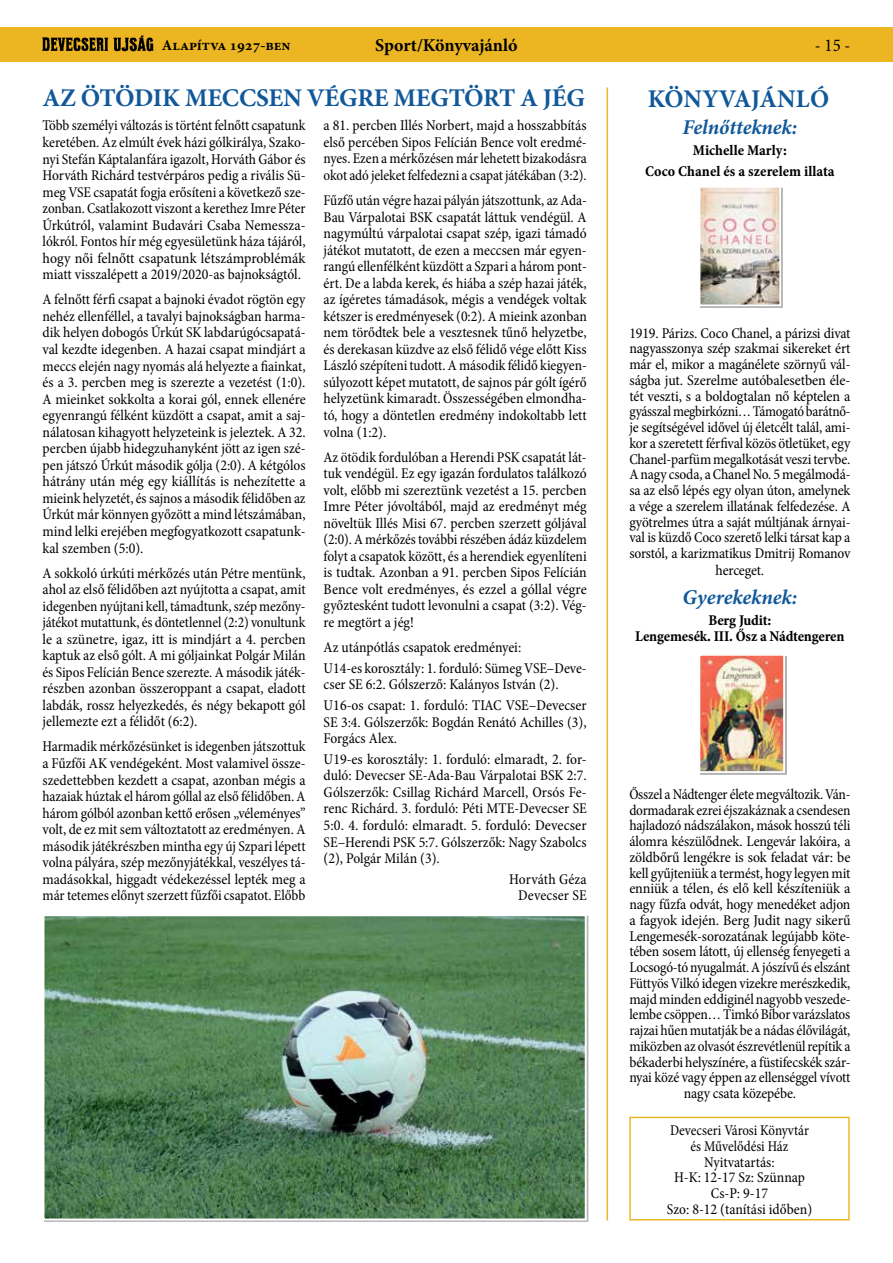
<style>
.page{position:relative;width:893px;height:1263px;background:#fff}
.page>*{position:absolute;margin:0;border:0;box-sizing:border-box;transform-origin:0 0}
.t1{font:700 25.5px "Minion Pro";letter-spacing:-.01em;color:#10589a}
.t2{font:italic 700 21px "Minion Pro";letter-spacing:-.005em;color:#10589a}
.t3{font:700 18px "Minion Pro";letter-spacing:-.005em;color:#000}
.t4{font:18px "Minion Pro Cn Capt";color:#000}
.t5{font:condensed 15px/16.5px "Minion Pro";letter-spacing:-.01em;color:#000;text-align:justify}
.t6{font:condensed 15px/15.8px "Minion Pro";letter-spacing:-.01em;color:#000;text-align:center;scale:.96 1}
.t7{font:15px/20.7px "Minion Pro Bold Cn Capt";letter-spacing:-.005em;color:#000;text-align:center}
.t8{font:condensed 15px/16.5px "Minion Pro";letter-spacing:.01em;color:#000;text-align:center}
.t9{font:700 15px "Minion Pro";letter-spacing:-.01em;color:#000}
</style>
<div class="page">
<div style="left:0;top:28px;width:893px;height:34px;background:#ecb622"></div>
<img style="left:43px;top:35px;width:111px;height:17px">
<div style="left:629px;top:1117px;width:221px;height:103px;border:1px solid #ecb622"></div>
<div style="left:700px;top:188px;width:83px;height:120px;background:#c0c0c0"></div>
<img style="left:700px;top:187px;width:82px;height:119px">
<hr style="left:607px;top:87px;width:1px;height:1133px;background:#ecb622">
<img style="left:700px;top:655px;width:86px;height:119px">
<svg style="left:44px;top:915px;width:544px;height:306px;background:#5a8560"></svg>
<p class="t3" style="left:375px;top:33px;width:144px">Sport/Könyvajánló</p>
<p class="t9" style="left:162px;top:34px;width:130px">Alapítva 1927-ben</p>
<p class="t4" style="left:815px;top:33px;width:37px">- 15 -</p>
<h1 class="t1" style="left:43px;top:80px;width:544px">AZ ÖTÖDIK MECCSEN VÉGRE MEGTÖRT A JÉG</h1>
<p class="t5" style="left:43px;top:118px;width:265px">Több személyi változás is történt felnőtt csapatunk keretében. Az elmúlt évek házi gólkirálya, Szako&shy;nyi Stefán Káptalanfára igazolt, Horváth Gábor és Horváth Richárd testvérpáros pedig a rivális Sü&shy;meg VSE csapatát fogja erősíteni a következő sze&shy;zonban. Csatlakozott viszont a kerethez Imre Péter Úrkútról, valamint Budavári Csaba Nemessza&shy;lókról. Fontos hír még egyesületünk háza tájáról, hogy női felnőtt csapatunk létszámproblémák miatt visszalépett a 2019/2020-as bajnokságtól.</p>
<p class="t5" style="left:43px;top:291px;width:265px">A felnőtt férfi csapat a bajnoki évadot rögtön egy nehéz ellenféllel, a tavalyi bajnokságban harma&shy;dik helyen dobogós Úrkút SK labdarúgócsapatá&shy;val kezdte idegenben. A hazai csapat mindjárt a meccs elején nagy nyomás alá helyezte a fiainkat, és a 3. percben meg is szerezte a vezetést (1:0).<br>A mieinket sokkolta a korai gól, ennek ellenére egyenrangú félként küzdött a csapat, amit a saj&shy;nálatosan kihagyott helyzeteink is jeleztek. A 32. percben újabb hidegzuhanyként jött az igen szé&shy;pen játszó Úrkút második gólja (2:0). A kétgólos hátrány után még egy kiállítás is nehezítette a mieink helyzetét, és sajnos a második félidőben az Úrkút már könnyen győzött a mind létszámában, mind lelki erejében megfogyatkozott csapatunk&shy;kal szemben (5:0).</p>
<p class="t5" style="left:43px;top:565px;width:265px">A sokkoló úrkúti mérkőzés után Pétre mentünk, ahol az első félidőben azt nyújtotta a csapat, amit idegenben nyújtani kell, támadtunk, szép mezőny&shy;játékot mutattunk, és döntetlennel (2:2) vonultunk le a szünetre, igaz, itt is mindjárt a 4. percben kaptuk az első gólt. A mi góljainkat Polgár Milán és Sipos Felícián Bence szerezte. A második játék&shy;részben azonban összeroppant a csapat, eladott labdák, rossz helyezkedés, és négy bekapott gól jellemezte ezt a félidőt (6:2).</p>
<p class="t5" style="left:43px;top:739px;width:265px">Harmadik mérkőzésünket is idegenben játszottuk a Fűzfői AK vendégeként. Most valamivel össze&shy;szedettebben kezdett a csapat, azonban mégis a hazaiak húztak el három góllal az első félidőben. A három gólból azonban kettő erősen „véleményes” volt, de ez mit sem változtatott az eredményen. A második játékrészben mintha egy új Szpari lépett volna pályára, szép mezőnyjátékkal, veszélyes tá&shy;madásokkal, higgadt védekezéssel lepték meg a már tetemes előnyt szerzett fűzfői csapatot. Előbb</p>
<p class="t5" style="left:324px;top:118px;width:265px">a 81. percben Illés Norbert, majd a hosszabbítás első percében Sipos Felícián Bence volt eredmé&shy;nyes. Ezen a mérkőzésen már lehetett bizakodásra okot adó jeleket felfedezni a csapat játékában (3:2).</p>
<p class="t5" style="left:324px;top:192px;width:265px">Fűzfő után végre hazai pályán játszottunk, az Ada-Bau Várpalotai BSK csapatát láttuk vendégül. A nagymúltú várpalotai csapat szép, igazi támadó játékot mutatott, de ezen a meccsen már egyen&shy;rangú ellenfélként küzdött a Szpari a három pont&shy;ért. De a labda kerek, és hiába a szép hazai játék, az ígéretes támadások, mégis a vendégek voltak kétszer is eredményesek (0:2). A mieink azonban nem törődtek bele a vesztesnek tűnő helyzetbe, és derekasan küzdve az első félidő vége előtt Kiss László szépíteni tudott. A második félidő kiegyen&shy;súlyozott képet mutatott, de sajnos pár gólt ígérő helyzetünk kimaradt. Összességében elmondha&shy;tó, hogy a döntetlen eredmény indokoltabb lett volna (1:2).</p>
<p class="t5" style="left:324px;top:449px;width:265px">Az ötödik fordulóban a Herendi PSK csapatát lát&shy;tuk vendégül. Ez egy igazán fordulatos találkozó volt, előbb mi szereztünk vezetést a 15. percben Imre Péter jóvoltából, majd az eredményt még növeltük Illés Misi 67. percben szerzett góljával (2:0). A mérkőzés további részében ádáz küzdelem folyt a csapatok között, és a herendiek egyenlíteni is tudtak. Azonban a 91. percben Sipos Felícián Bence volt eredményes, és ezzel a góllal végre győztesként tudott levonulni a csapat (3:2). Vég&shy;re megtört a jég!</p>
<p class="t5" style="left:324px;top:637px;width:265px;line-height:20.9px">Az utánpótlás csapatok eredményei:<br>U14-es korosztály: 1. forduló: Sümeg VSE–Deve-</p>
<p class="t5" style="left:324px;top:674px;width:265px;line-height:20.9px">cser SE 6:2. Gólszerző: Kalányos István (2).<br>U16-os csapat: 1. forduló: TIAC VSE–Devecser</p>
<p class="t5" style="left:324px;top:714px;width:265px">SE 3:4. Gólszerzők: Bogdán Renátó Achilles (3),<br>Forgács Alex.</p>
<p class="t5" style="left:324px;top:751px;width:265px">U19-es korosztály: 1. forduló: elmaradt, 2. for&shy;duló: Devecser SE-Ada-Bau Várpalotai BSK 2:7.<br>Gólszerzők: Csillag Richárd Marcell, Orsós Fe&shy;renc Richárd. 3. forduló: Péti MTE-Devecser SE 5:0. 4. forduló: elmaradt. 5. forduló: Devecser SE–Herendi PSK 5:7. Gólszerzők: Nagy Szabolcs (2), Polgár Milán (3).</p>
<p class="t8" style="left:509px;top:871px;width:79px">Horváth Géza<br>Devecser SE</p>
<h1 class="t1" style="left:648px;top:81px;width:183px">KÖNYVAJÁNLÓ</h1>
<h2 class="t2" style="left:683px;top:113px;width:116px">Felnőtteknek:</h2>
<p class="t7" style="left:645px;top:140px;width:191px">Michelle Marly:<br>Coco Chanel és a szerelem illata</p>
<p class="t5" style="left:629px;top:325px;width:223px;line-height:15.8px;text-align:center">1919. Párizs. Coco Chanel, a párizsi divat nagyasszonya szép szakmai sikereket ért már el, mikor a magánélete szörnyű vál&shy;ságba jut. Szerelme autóbalesetben éle&shy;tét veszti, s a boldogtalan nő képtelen a gyásszal megbirkózni… Támogató barátnő&shy;je segítségével idővel új életcélt talál, ami&shy;kor a szeretett férfival közös ötletüket, egy Chanel-parfüm megalkotását veszi tervbe.<br>A nagy csoda, a Chanel No. 5 megálmodá&shy;sa az első lépés egy olyan úton, amelynek a vége a szerelem illatának felfedezése. A gyötrelmes útra a saját múltjának árnyai&shy;val is küzdő Coco szerető lelki társat kap a sorstól, a karizmatikus Dmitrij Romanov herceget.</p>
<h2 class="t2" style="left:683px;top:582px;width:116px">Gyerekeknek:</h2>
<p class="t7" style="left:635px;top:612px;width:211px;line-height:16.5px">Berg Judit:<br>Lengemesék. III. Ősz a Nádtengeren</p>
<p class="t5" style="left:629px;top:786px;width:223px;line-height:15.8px;text-align:center">Ősszel a Nádtenger élete megváltozik. Ván&shy;dormadarak ezrei éjszakáznak a csendesen hajladozó nádszálakon, mások hosszú téli álomra készülődnek. Lengevár lakóira, a zöldbőrű lengékre is sok feladat vár: be kell gyűjteniük a termést, hogy legyen mit enniük a télen, és elő kell készíteniük a nagy fűzfa odvát, hogy menedéket adjon a fagyok idején. Berg Judit nagy sikerű Lengemesék-sorozatának legújabb köte&shy;tében sosem látott, új ellenség fenyegeti a Locsogó-tó nyugalmát. A jószívű és elszánt Füttyös Vilkó idegen vizekre merészkedik, majd minden eddiginél nagyobb veszede&shy;lembe csöppen… Timkó Bíbor varázslatos rajzai hűen mutatják be a nádas élővilágát, miközben az olvasót észrevétlenül repítik a békaderbi helyszínére, a füstifecskék szár&shy;nyai közé vagy éppen az ellenséggel vívott nagy csata közepébe.</p>
<p class="t6" style="left:667px;top:1123px;width:153px">Devecseri Városi Könyvtár és Művelődési Ház<br>Nyitvatartás:<br>H-K: 12-17 Sz: Szünnap<br>Cs-P: 9-17<br>Szo: 8-12 (tanítási időben)</p>
</div>
